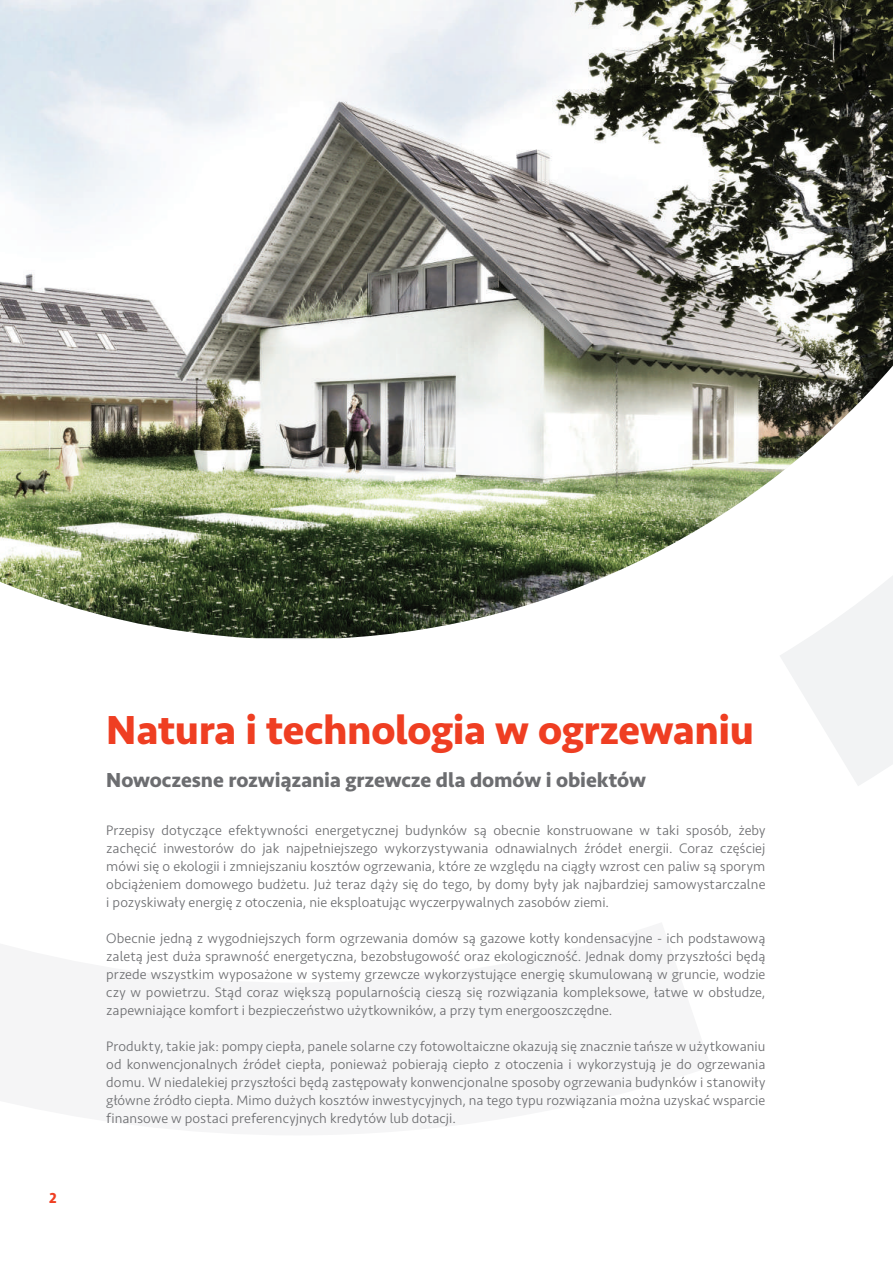
<style>
.page{position:relative;width:893px;height:1263px;background:#fff}
.page>*{position:absolute;margin:0;border:0;box-sizing:border-box;transform-origin:0 0}
.t1{font:700 42px "Seravek";color:#ef3e22}
.t2{font:700 21px "Seravek";letter-spacing:-.005em;color:#6c6d70}
.t3{font:700 15px "Seravek";color:#ef3e22}
.t4{font:300 14.25px/18px "Seravek";color:#6c6d70;text-align:justify}
</style>
<div class="page">
<svg style="left:780px;top:639px;width:113px;height:147px;fill:#f2f3f4"></svg>
<img style="left:0;top:0;width:893px;height:638px">
<p class="t3" style="left:49px;top:1189px;width:9px">2</p>
<h1 class="t1" style="left:106px;top:704px;width:649px">Natura i technologia w ogrzewaniu</h1>
<h2 class="t2" style="left:106px;top:767px;width:541px">Nowoczesne rozwiązania grzewcze dla domów i obiektów</h2>
<p class="t4" style="left:106px;top:821px;width:661px">Przepisy dotyczące efektywności energetycznej budynków są obecnie konstruowane w taki sposób, żeby zachęcić inwestorów do jak najpełniejszego wykorzystywania odnawialnych źródeł energii. Coraz częściej mówi się o ekologii i zmniejszaniu kosztów ogrzewania, które ze względu na ciągły wzrost cen paliw są sporym obciążeniem domowego budżetu. Już teraz dąży się do tego, by domy były jak najbardziej samowystarczalne i pozyskiwały energię z otoczenia, nie eksploatując wyczerpywalnych zasobów ziemi.</p>
<p class="t4" style="left:106px;top:929px;width:661px">Obecnie jedną z wygodniejszych form ogrzewania domów są gazowe kotły kondensacyjne - ich podstawową zaletą jest duża sprawność energetyczna, bezobsługowość oraz ekologiczność. Jednak domy przyszłości będą przede wszystkim wyposażone w systemy grzewcze wykorzystujące energię skumulowaną w gruncie, wodzie czy w powietrzu. Stąd coraz większą popularnością cieszą się rozwiązania kompleksowe, łatwe w obsłudze, zapewniające komfort i bezpieczeństwo użytkowników, a przy tym energooszczędne.</p>
<p class="t4" style="left:106px;top:1037px;width:661px">Produkty, takie jak: pompy ciepła, panele solarne czy fotowoltaiczne okazują się znacznie tańsze w użytkowaniu od konwencjonalnych źródeł ciepła, ponieważ pobierają ciepło z otoczenia i wykorzystują je do ogrzewania domu. W niedalekiej przyszłości będą zastępowały konwencjonalne sposoby ogrzewania budynków i stanowiły główne źródło ciepła. Mimo dużych kosztów inwestycyjnych, na tego typu rozwiązania można uzyskać wsparcie finansowe w postaci preferencyjnych kredytów lub dotacji.</p>
</div>
